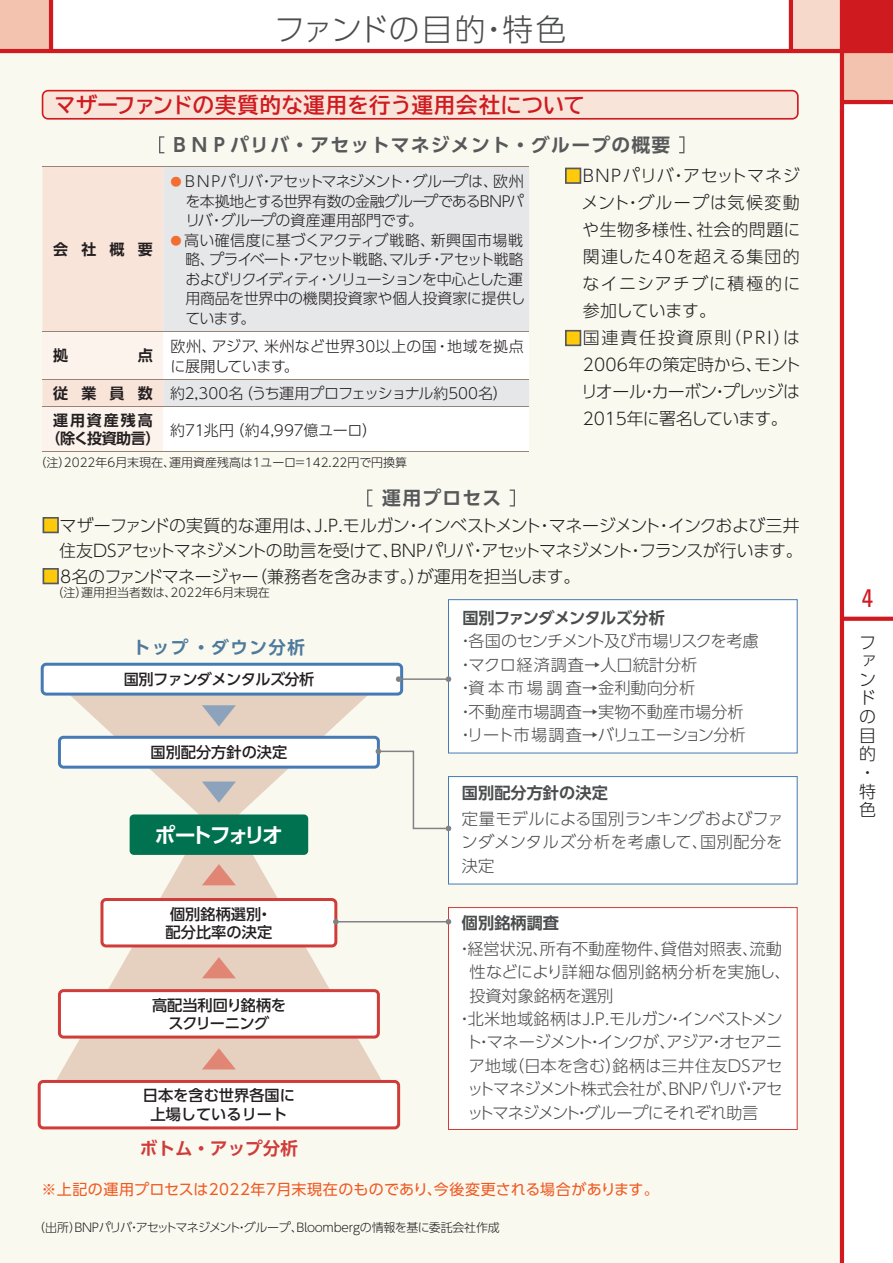
<style>
.page{position:relative;width:893px;height:1263px;background:#fff}
.page>*{position:absolute;margin:0;border:0;box-sizing:border-box;transform-origin:0 0}
.t1{font:300 30.75px "UD Shin Go Pro";letter-spacing:.005em;color:#4b4c4d}
.t2{font:condensed 25.5px "Univers";color:#cf1a20}
.t3{font:700 21.3px "TBUD Go Std";letter-spacing:.01em;color:#cf1a20}
.t4{font:700 21px "UD Shin Go Pro De";letter-spacing:-.145em;color:#fff}
.t5{font:700 18.75px "UD Shin Go Pro De";letter-spacing:.07em;color:#57585a}
.t6{font:700 17.55px "UD Shin Go Pro De";letter-spacing:.08em;color:#4e7a9b}
.t7{font:700 17.55px "UD Shin Go Pro De";color:#cf3c39}
.t8{font:300 16.95px/18.6px "UD Shin Go Pro";letter-spacing:-.025em;color:#231f20;text-align:justify}
.t9{font:300 16.95px/25.5px "UD Shin Go Pro";letter-spacing:-.05em;color:#231f20;text-align:right}
.t10{font:300 16.2px/23.4px "UD Shin Go Pro";letter-spacing:-.005em;color:#4b4c4d}
.t11{font:300 16.2px "UD Shin Go Pro";letter-spacing:-.045em;color:#4b4c4d}
.t12{font:300 16.2px "UD Shin Go Pro";letter-spacing:-.085em;color:#4b4c4d}
.t13{font:300 16.2px "UD Shin Go Pro";letter-spacing:.02em;color:#4b4c4d}
.t14{font:700 16.2px "UD Shin Go Pro De";color:#4b4c4d}
.t15{font:700 16.2px "UD Shin Go Pro De";letter-spacing:-.03em;color:#4b4c4d}
.t16{font:500 15.15px/18.3px "UD Shin Go Pro";color:#231f20;text-align:center}
.t17{font:500 15.15px/18.3px "UD Shin Go Pro";letter-spacing:-.03em;color:#231f20;text-align:center}
.t18{font:500 15.15px "UD Shin Go Pro";letter-spacing:-.04em;color:#231f20}
.t19{font:300 15px/19.5px "UD Shin Go Pro";letter-spacing:-.025em;color:#231f20;text-align:justify}
.t20{font:15px "UD Shin Go Pro";letter-spacing:.025em;color:#f15921}
.t21{font:300 15px/19.5px "UD Shin Go Pro";letter-spacing:.015em;color:#231f20}
.t22{font:700 15px/27.2px "UD Shin Go Pro De";letter-spacing:.13em;color:#231f20}
.t23{font:300 15px "UD Shin Go Pro";letter-spacing:-.005em;color:#231f20}
.t24{font:300 12px "UD Shin Go Pro";color:#231f20}
.t25{font:300 12px "UD Shin Go Pro";letter-spacing:-.02em;color:#231f20}
.s1{color:#feca0a}
.s2{font-size:11.25px;color:#f36e31}
</style>
<div class="page">
<div style="left:0;top:0;width:51px;height:51px;background:#f3c3b0"></div>
<div style="left:842px;top:0;width:51px;height:51px;background:#cf1a20"></div>
<div style="left:842px;top:51px;width:51px;height:51px;background:#f3c3b0"></div>
<div style="left:791px;top:0;width:51px;height:51px;background:#f7d9cb"></div>
<svg style="left:844px;top:617px;width:49px;height:4px"></svg>
<div style="left:0;top:51px;width:842px;height:1212px;background:#faf9f0"></div>
<hr style="left:840px;top:0;width:4px;height:1263px;background:#cf1a20">
<hr style="left:0;top:49px;width:893px;height:4px;background:#cf1a20">
<hr style="left:842px;top:100px;width:51px;height:4px;background:#cf1a20">
<hr style="left:49px;top:0;width:4px;height:51px;background:#cf1a20">
<hr style="left:789px;top:0;width:4px;height:51px;background:#cf1a20">
<svg style="left:42px;top:90px;width:757px;height:30px;background:#f4cec6"></svg>
<svg style="left:159px;top:136px;width:5px;height:17px"></svg>
<svg style="left:679px;top:136px;width:5px;height:17px"></svg>
<div style="left:565px;top:168px;width:16px;height:16px;border:2px solid #57585a"></div>
<div style="left:565px;top:330px;width:16px;height:16px;border:2px solid #57585a"></div>
<div style="left:42px;top:167px;width:121px;height:240px;background:#f9e4da"></div>
<div style="left:163px;top:167px;width:366px;height:239px;background:#e6e7e9"></div>
<div style="left:42px;top:332px;width:121px;height:47px;background:#fdf3ed"></div>
<div style="left:163px;top:331px;width:366px;height:48px;background:#fff"></div>
<div style="left:42px;top:407px;width:121px;height:45px;background:#fdf3ed"></div>
<div style="left:163px;top:407px;width:366px;height:45px;background:#fff"></div>
<hr style="left:42px;top:331px;width:487px;height:1px;background:#968476">
<hr style="left:42px;top:379px;width:487px;height:1px;background:#968476">
<hr style="left:42px;top:166px;width:487px;height:1px;background:#968476">
<hr style="left:42px;top:452px;width:487px;height:1px;background:#968476">
<hr style="left:42px;top:407px;width:487px;height:1px;background:#968476">
<svg style="left:62px;top:696px;width:314px;height:99px;fill:#e6d1c1"></svg>
<svg style="left:56px;top:795px;width:333px;height:285px"></svg>
<div style="left:42px;top:664px;width:360px;height:30px;background:#fff;border-radius:4px"></div>
<div style="left:41px;top:663px;width:362px;height:33px;border:3px solid #467ab4;border-radius:4px"></div>
<div style="left:39px;top:1081px;width:360px;height:47px;background:#fff;border-radius:4px"></div>
<div style="left:38px;top:1080px;width:362px;height:49px;border:3px solid #cf3c39;border-radius:4px"></div>
<div style="left:59px;top:737px;width:319px;height:30px;background:#fff;border-radius:4px"></div>
<div style="left:58px;top:736px;width:322px;height:33px;border:3px solid #467ab4;border-radius:4px"></div>
<div style="left:59px;top:990px;width:319px;height:47px;background:#fff;border-radius:4px"></div>
<div style="left:58px;top:989px;width:322px;height:49px;border:3px solid #cf3c39;border-radius:4px"></div>
<div style="left:102px;top:899px;width:234px;height:47px;background:#fff;border-radius:4px"></div>
<div style="left:100px;top:898px;width:237px;height:49px;border:3px solid #cf3c39;border-radius:4px"></div>
<div style="left:130px;top:814px;width:178px;height:41px;background:#00724f;border-radius:4px"></div>
<svg style="left:202px;top:705px;width:34px;height:21px"></svg>
<svg style="left:202px;top:781px;width:34px;height:22px"></svg>
<svg style="left:202px;top:864px;width:34px;height:21px"></svg>
<svg style="left:202px;top:957px;width:34px;height:21px"></svg>
<svg style="left:202px;top:1048px;width:34px;height:21px"></svg>
<div style="left:448px;top:600px;width:349px;height:153px;background:#fff"></div>
<div style="left:448px;top:599px;width:349px;height:154px;border:1px solid #467ab4"></div>
<div style="left:448px;top:907px;width:349px;height:222px;background:#fff"></div>
<div style="left:448px;top:907px;width:349px;height:223px;border:1px solid #cf3c39"></div>
<hr style="left:336px;top:921px;width:112px;height:1px;background:#808285">
<svg style="left:446px;top:919px;width:5px;height:5px"></svg>
<svg style="left:333px;top:919px;width:6px;height:5px"></svg>
<hr style="left:399px;top:678px;width:49px;height:2px;background:#808285">
<svg style="left:446px;top:676px;width:5px;height:6px"></svg>
<svg style="left:396px;top:676px;width:5px;height:6px"></svg>
<div style="left:448px;top:776px;width:349px;height:108px;background:#fff"></div>
<div style="left:448px;top:776px;width:349px;height:108px;border:1px solid #467ab4"></div>
<svg style="left:376px;top:748px;width:75px;height:83px"></svg>
<svg style="left:367px;top:489px;width:5px;height:17px"></svg>
<svg style="left:510px;top:489px;width:5px;height:17px"></svg>
<div style="left:43px;top:517px;width:16px;height:16px;border:2px solid #57585a"></div>
<div style="left:43px;top:568px;width:16px;height:16px;border:2px solid #57585a"></div>
<h1 class="t1" style="left:274px;top:4px;width:294px">ファンドの目的・特色</h1>
<h3 class="t3" style="left:54px;top:87px;width:532px">マザーファンドの実質的な運用を行う運用会社について</h3>
<p class="t5" style="left:170px;top:130px;width:502px">ＢＮＰパリバ・アセットマネジメント・グループの概要</p>
<p class="t8" style="left:582px;top:162px;width:220px;line-height:27px;text-indent:-17px"><span class="s1">■</span>BNPパリバ・アセットマネジメント・グループは気候変動や生物多様性、社会的問題に関連した40を超える集団的なイニシアチブに積極的に参加しています。</p>
<p class="t8" style="left:581px;top:324px;width:221px;line-height:27px;text-indent:-17px"><span class="s1">■</span>国連責任投資原則（PRI）は2006年の策定時から、モントリオール・カーボン・プレッジは2015年に署名しています。</p>
<p class="t19" style="left:185px;top:171px;width:340px;text-indent:-15px"><span class="s2">●</span> ＢＮＰパリバ・アセットマネジメント・グループは、欧州を本拠地とする世界有数の金融グループであるBNPパリバ・グループの資産運用部門です。</p>
<p class="t19" style="left:185px;top:230px;width:341px;text-align:left;text-indent:-15px"><span class="s2">●</span> 高い確信度に基づくアクティブ戦略、新興国市場戦略、プライベート・アセット戦略、マルチ・アセット戦略およびリクイディティ・ソリューションを中心とした運用商品を世界中の機関投資家や個人投資家に提供しています。</p>
<p class="t22" style="left:53px;top:235px;width:101px">会社概要</p>
<p class="t21" style="left:170px;top:336px;width:355px">欧州、アジア、米州など世界30以上の国・地域を拠点に展開しています。</p>
<p class="t22" style="left:53px;top:342px;width:17px">拠</p>
<p class="t22" style="left:138px;top:342px;width:16px">点</p>
<p class="t22" style="left:53px;top:379px;width:101px">従業員数運用資産残高</p>
<p class="t22" style="left:45px;top:424px;width:117px">（除く投資助言）</p>
<p class="t19" style="left:170px;top:383px;width:339px">約2,300名（うち運用プロフェッショナル約500名）</p>
<p class="t23" style="left:170px;top:418px;width:208px">約71兆円（約4,997億ユーロ）</p>
<p class="t24" style="left:34px;top:452px;width:374px">（注）2022年6月末現在、運用資産残高は1ユーロ＝142.22円で円換算</p>
<p class="t5" style="left:382px;top:483px;width:121px">運用プロセス</p>
<p class="t9" style="left:42px;top:512px;width:762px"><span class="s1">■</span>マザーファンドの実質的な運用は、J.P.モルガン・インベストメント・マネージメント・インクおよび三井住友DSアセットマネジメントの助言を受けて、ＢＮＰパリバ・アセットマネジメント・フランスが行います。</p>
<p class="t8" style="left:42px;top:566px;width:540px"><span class="s1">■</span>8名のファンドマネージャー（兼務者を含みます。）が運用を担当します。</p>
<p class="t24" style="left:52px;top:583px;width:220px">（注）運用担当者数は、2022年6月末現在</p>
<p class="t6" style="left:133px;top:633px;width:174px">トップ・ダウン分析</p>
<p class="t18" style="left:124px;top:667px;width:192px">国別ファンダメンタルズ分析</p>
<p class="t16" style="left:150px;top:743px;width:138px">国別配分方針の決定</p>
<p class="t4" style="left:155px;top:817px;width:130px">ポートフォリオ</p>
<p class="t16" style="left:166px;top:904px;width:108px;text-align:left">個別銘柄選別・配分比率の決定</p>
<p class="t17" style="left:152px;top:996px;width:136px">高配当利回り銘柄をスクリーニング</p>
<p class="t16" style="left:143px;top:1086px;width:154px">日本を含む世界各国に上場しているリート</p>
<p class="t7" style="left:140px;top:1134px;width:159px">ボトム・アップ分析</p>
<p class="t15" style="left:462px;top:605px;width:204px">国別ファンダメンタルズ分析</p>
<p class="t10" style="left:457px;top:629px;width:303px">・各国のセンチメント及び市場リスクを考慮・マクロ経済調査→人口統計分析<br>・資本市場調査→金利動向分析<br>・不動産市場調査→実物不動産市場分析・リート市場調査→バリュエーション分析</p>
<p class="t14" style="left:462px;top:780px;width:147px">国別配分方針の決定</p>
<p class="t10" style="left:461px;top:806px;width:324px;text-align:justify">定量モデルによる国別ランキングおよびファンダメンタルズ分析を考慮して、国別配分を決定</p>
<p class="t14" style="left:462px;top:910px;width:99px">個別銘柄調査</p>
<p class="t10" style="left:457px;top:936px;width:327px">・経営状況、所有不動産物件、貸借対照表、流動</p>
<p class="t13" style="left:469px;top:959px;width:323px">性などにより詳細な個別銘柄分析を実施し、</p>
<p class="t10" style="left:469px;top:983px;width:145px">投資対象銘柄を選別</p>
<p class="t10" style="left:457px;top:1007px;width:327px">・北米地域銘柄はJ.P.モルガン・インベストメン</p>
<p class="t11" style="left:466px;top:1029px;width:317px">ト・マネージメント・インクが、アジア・オセアニ</p>
<p class="t10" style="left:469px;top:1053px;width:315px">ア地域（日本を含む）銘柄は三井住友DSアセ</p>
<p class="t12" style="left:467px;top:1076px;width:317px">ットマネジメント株式会社が、ＢＮＰパリバ・アセ</p>
<p class="t11" style="left:467px;top:1099px;width:293px">ットマネジメント・グループにそれぞれ助言</p>
<p class="t20" style="left:41px;top:1177px;width:619px">※上記の運用プロセスは2022年7月末現在のものであり、今後変更される場合があります。</p>
<p class="t25" style="left:33px;top:1217px;width:468px">（出所）ＢＮＰパリバ・アセットマネジメント・グループ、Bloombergの情報を基に委託会社作成</p>
<h2 class="t2" style="left:862px;top:582px;width:13px">4</h2>
<p class="t8" style="left:859px;top:632px;width:18px;text-align:left">ファンドの目的・特色</p>
</div>
